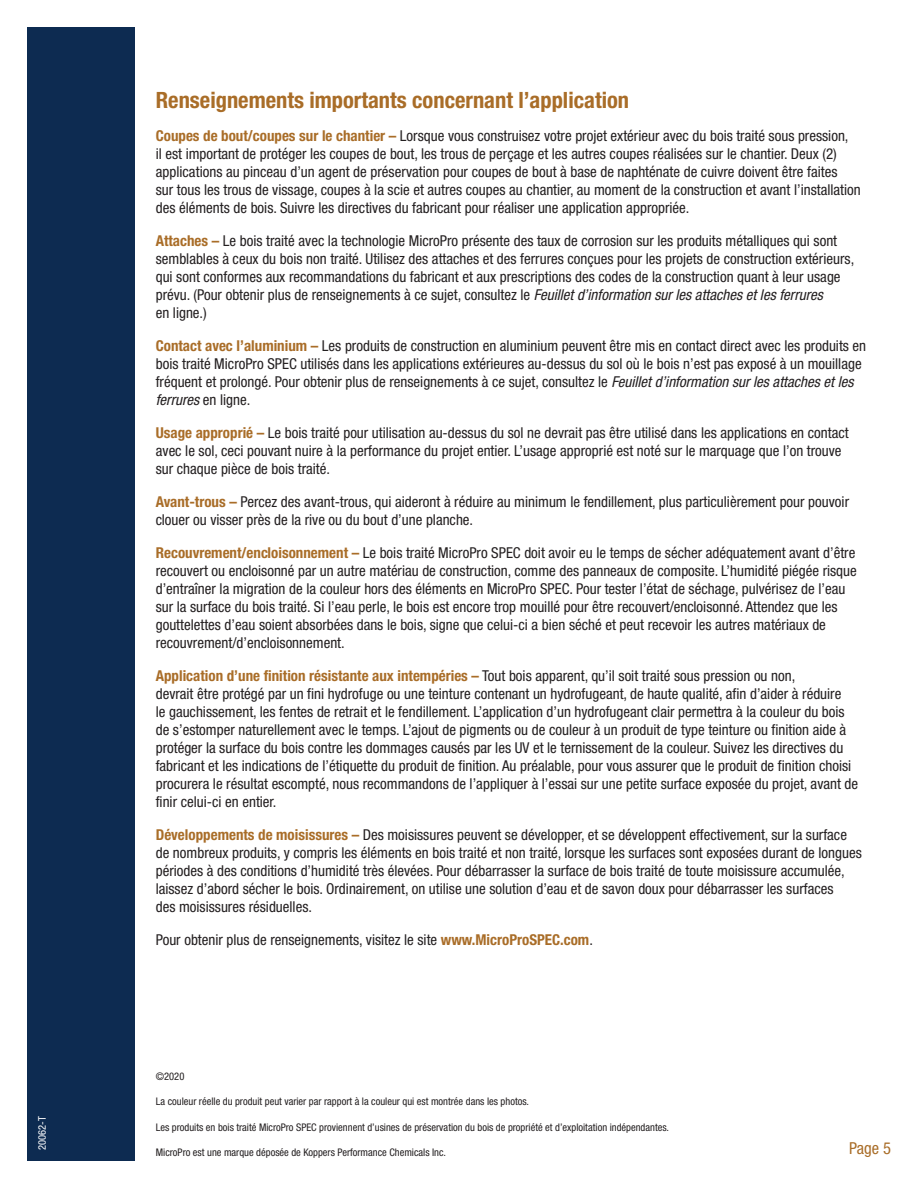
<style>
.page{position:relative;width:918px;height:1188px;background:#fff}
.page>*{position:absolute;margin:0;border:0;box-sizing:border-box;transform-origin:0 0}
.t1{font:700 condensed 22.5px "Helvetica Neue";color:#a96d28}
.t2{font:condensed 16.5px "Helvetica Neue";color:#a96d28}
.t3{font:condensed 15px/18px "Helvetica Neue";color:#231f20}
.t4{font:condensed 10.5px "Helvetica Neue";color:#231f20}
.t5{font:condensed 10.5px "Helvetica Neue";color:#fff}
.s1{font-weight:700;color:#a96d28}
.s2{font-style:italic}
</style>
<div class="page">
<div style="left:27px;top:27px;width:108px;height:1134px;background:#0d2b51"></div>
<p class="t5" style="left:38px;top:1150px;width:35px;rotate:-90deg">20062-T</p>
<h1 class="t1" style="left:156px;top:92px;width:475px">Renseignements importants concernant l’application</h1>
<p class="t3" style="left:156px;top:128px;width:707px"><span class="s1">Coupes de bout/coupes sur le chantier –</span> Lorsque vous construisez votre projet extérieur avec du bois traité sous pression,<br>il est important de protéger les coupes de bout, les trous de perçage et les autres coupes réalisées sur le chantier. Deux (2) applications au pinceau d’un agent de préservation pour coupes de bout à base de naphténate de cuivre doivent être faites<br>sur tous les trous de vissage, coupes à la scie et autres coupes au chantier, au moment de la construction et avant l’installation des éléments de bois. Suivre les directives du fabricant pour réaliser une application appropriée.</p>
<p class="t3" style="left:156px;top:233px;width:700px"><span class="s1">Attaches –</span> Le bois traité avec la technologie MicroPro présente des taux de corrosion sur les produits métalliques qui sont semblables à ceux du bois non traité. Utilisez des attaches et des ferrures conçues pour les projets de construction extérieurs, qui sont conformes aux recommandations du fabricant et aux prescriptions des codes de la construction quant à leur usage prévu. (Pour obtenir plus de renseignements à ce sujet, consultez le <span class="s2">Feuillet d’information sur les attaches et les ferrures<br></span>en ligne.)</p>
<p class="t3" style="left:156px;top:338px;width:712px"><span class="s1">Contact avec l’aluminium –</span> Les produits de construction en aluminium peuvent être mis en contact direct avec les produits en bois traité MicroPro SPEC utilisés dans les applications extérieures au-dessus du sol où le bois n’est pas exposé à un mouillage fréquent et prolongé. Pour obtenir plus de renseignements à ce sujet, consultez le <span class="s2">Feuillet d’information sur les attaches et les ferrures</span> en ligne.</p>
<p class="t3" style="left:156px;top:425px;width:694px"><span class="s1">Usage approprié –</span> Le bois traité pour utilisation au-dessus du sol ne devrait pas être utilisé dans les applications en contact avec le sol, ceci pouvant nuire à la performance du projet entier. L’usage approprié est noté sur le marquage que l’on trouve sur chaque pièce de bois traité.</p>
<p class="t3" style="left:156px;top:494px;width:695px"><span class="s1">Avant-trous –</span> Percez des avant-trous, qui aideront à réduire au minimum le fendillement, plus particulièrement pour pouvoir clouer ou visser près de la rive ou du bout d’une planche.</p>
<p class="t3" style="left:156px;top:545px;width:703px"><span class="s1">Recouvrement/encloisonnement –</span> Le bois traité MicroPro SPEC doit avoir eu le temps de sécher adéquatement avant d’être recouvert ou encloisonné par un autre matériau de construction, comme des panneaux de composite. L’humidité piégée risque d’entraîner la migration de la couleur hors des éléments en MicroPro SPEC. Pour tester l’état de séchage, pulvérisez de l’eau sur la surface du bois traité. Si l’eau perle, le bois est encore trop mouillé pour être recouvert/encloisonné. Attendez que les gouttelettes d’eau soient absorbées dans le bois, signe que celui-ci a bien séché et peut recevoir les autres matériaux de recouvrement/d’encloisonnement.</p>
<p class="t3" style="left:156px;top:668px;width:704px"><span class="s1">Application d’une finition résistante aux intempéries –</span> Tout bois apparent, qu’il soit traité sous pression ou non,<br>devrait être protégé par un fini hydrofuge ou une teinture contenant un hydrofugeant, de haute qualité, afin d’aider à réduire<br>le gauchissement, les fentes de retrait et le fendillement. L’application d’un hydrofugeant clair permettra à la couleur du bois de s’estomper naturellement avec le temps. L’ajout de pigments ou de couleur à un produit de type teinture ou finition aide à protéger la surface du bois contre les dommages causés par les UV et le ternissement de la couleur. Suivez les directives du fabricant et les indications de l’étiquette du produit de finition. Au préalable, pour vous assurer que le produit de finition choisi procurera le résultat escompté, nous recommandons de l’appliquer à l’essai sur une petite surface exposée du projet, avant de finir celui-ci en entier.</p>
<p class="t3" style="left:156px;top:827px;width:708px"><span class="s1">Développements de moisissures –</span> Des moisissures peuvent se développer, et se développent effectivement, sur la surface de nombreux produits, y compris les éléments en bois traité et non traité, lorsque les surfaces sont exposées durant de longues périodes à des conditions d’humidité très élevées. Pour débarrasser la surface de bois traité de toute moisissure accumulée, laissez d’abord sécher le bois. Ordinairement, on utilise une solution d’eau et de savon doux pour débarrasser les surfaces<br>des moisissures résiduelles.</p>
<p class="t3" style="left:156px;top:932px;width:439px">Pour obtenir plus de renseignements, visitez le site <span class="s1">www.MicroProSPEC.com</span>.</p>
<p class="t4" style="left:156px;top:1072px;width:30px">©2020</p>
<p class="t4" style="left:156px;top:1098px;width:375px">La couleur réelle du produit peut varier par rapport à la couleur qui est montrée dans les photos.</p>
<p class="t4" style="left:156px;top:1123px;width:515px">Les produits en bois traité MicroPro SPEC proviennent d’usines de préservation du bois de propriété et d’exploitation indépendantes.</p>
<p class="t4" style="left:156px;top:1148px;width:292px">MicroPro est une marque déposée de Koppers Performance Chemicals Inc.</p>
<p class="t2" style="left:849px;top:1142px;width:43px">Page 5</p>
</div>
